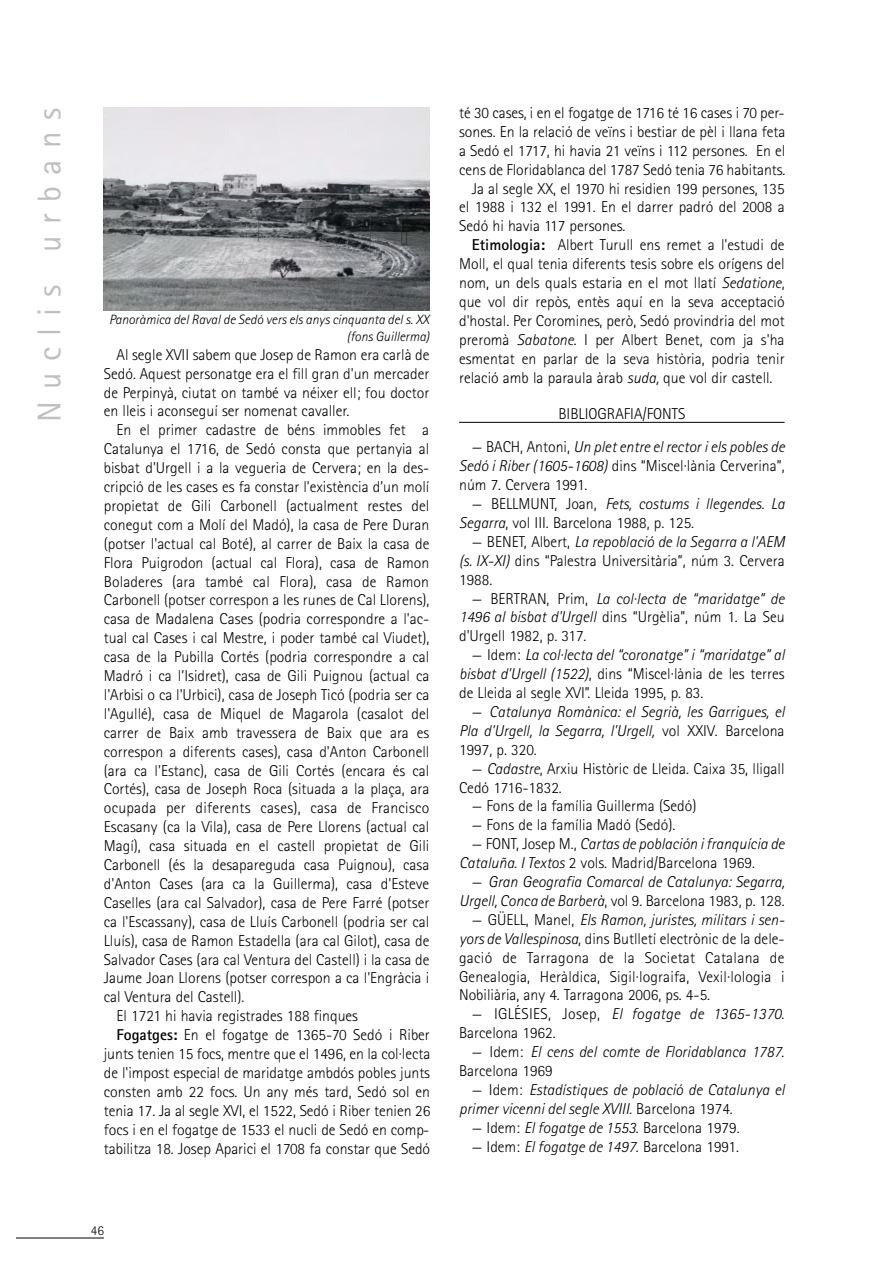
<style>
.page{position:relative;width:893px;height:1263px;background:#fff}
.page>*{position:absolute;margin:0;border:0;box-sizing:border-box;transform-origin:0 0}
.t1{font:33px "Rotis Sans Serif";letter-spacing:.35em;color:#bfbfbf}
.t2{font:300 15.75px/18.9px "Rotis Sans Serif";color:#000;text-align:justify}
.t3{font:italic 300 15.75px/18.9px "Rotis Sans Serif";color:#000}
.t4{font:italic 300 13.5px/16.2px "Rotis Sans Serif";color:#000;text-align:right}
.t5{font:300 13.5px "Rotis Sans Serif";color:#000}
.s1{font-weight:700}
.s2{font-style:italic}
.s3{font-style:normal}
</style>
<div class="page">
<svg style="left:16px;top:1238px;width:88px;height:1px"></svg>
<svg style="left:459px;top:422px;width:326px;height:1px"></svg>
<img style="left:104px;top:107px;width:325px;height:203px">
<h1 class="t1" style="left:38px;top:422px;width:316px;rotate:-90deg">Nuclis urbans</h1>
<p class="t4" style="left:109px;top:313px;width:322px">Panoràmica del Raval de Sedó vers els anys cinquanta del s. XX (fons Guillerma)</p>
<p class="t2" style="left:104px;top:347px;width:327px;text-indent:13px">Al segle XVII sabem que Josep de Ramon era carlà de Sedó. Aquest personatge era el fill gran d'un mercader de Perpinyà, ciutat on també va néixer ell; fou doctor en lleis i aconseguí ser nomenat cavaller.</p>
<p class="t2" style="left:117px;top:422px;width:314px">En el primer cadastre de béns immobles fet a</p>
<p class="t2" style="left:104px;top:441px;width:327px">Catalunya el 1716, de Sedó consta que pertanyia al</p>
<p class="t2" style="left:104px;top:460px;width:327px">bisbat d'Urgell i a la vegueria de Cervera; en la des-</p>
<p class="t2" style="left:104px;top:479px;width:327px">cripció de les cases es fa constar l'existència d’un molí</p>
<p class="t2" style="left:104px;top:498px;width:327px">propietat de Gili Carbonell (actualment restes del</p>
<p class="t2" style="left:104px;top:517px;width:327px">conegut com a Molí del Madó), la casa de Pere Duran</p>
<p class="t2" style="left:104px;top:536px;width:327px">(potser l'actual cal Boté), al carrer de Baix la casa de</p>
<p class="t2" style="left:104px;top:554px;width:327px">Flora Puigrodon (actual cal Flora), casa de Ramon</p>
<p class="t2" style="left:104px;top:573px;width:327px">Boladeres (ara també cal Flora), casa de Ramon</p>
<p class="t2" style="left:104px;top:592px;width:327px">Carbonell (potser correspon a les runes de Cal Llorens),</p>
<p class="t2" style="left:104px;top:611px;width:327px">casa de Madalena Cases (podria correspondre a l'ac-</p>
<p class="t2" style="left:104px;top:630px;width:327px">tual cal Cases i cal Mestre, i poder també cal Viudet),</p>
<p class="t2" style="left:104px;top:649px;width:327px">casa de la Pubilla Cortés (podria correspondre a cal</p>
<p class="t2" style="left:104px;top:668px;width:327px">Madró i ca l’Isidret), casa de Gili Puignou (actual ca</p>
<p class="t2" style="left:104px;top:687px;width:327px">l'Arbisi o ca l'Urbici), casa de Joseph Ticó (podria ser ca</p>
<p class="t2" style="left:104px;top:706px;width:327px">l'Agullé), casa de Miquel de Magarola (casalot del</p>
<p class="t2" style="left:104px;top:725px;width:327px">carrer de Baix amb travessera de Baix que ara es</p>
<p class="t2" style="left:104px;top:743px;width:327px">correspon a diferents cases), casa d'Anton Carbonell</p>
<p class="t2" style="left:104px;top:762px;width:327px">(ara ca l'Estanc), casa de Gili Cortés (encara és cal</p>
<p class="t2" style="left:104px;top:781px;width:327px">Cortés), casa de Joseph Roca (situada a la plaça, ara</p>
<p class="t2" style="left:104px;top:800px;width:327px">ocupada per diferents cases), casa de Francisco</p>
<p class="t2" style="left:104px;top:819px;width:327px">Escasany (ca la Vila), casa de Pere Llorens (actual cal</p>
<p class="t2" style="left:104px;top:838px;width:327px">Magí), casa situada en el castell propietat de Gili</p>
<p class="t2" style="left:104px;top:857px;width:327px">Carbonell (és la desapareguda casa Puignou), casa</p>
<p class="t2" style="left:104px;top:876px;width:327px">d'Anton Cases (ara ca la Guillerma), casa d'Esteve</p>
<p class="t2" style="left:104px;top:895px;width:327px">Caselles (ara cal Salvador), casa de Pere Farré (potser</p>
<p class="t2" style="left:104px;top:914px;width:327px">ca l'Escassany), casa de Lluís Carbonell (podria ser cal</p>
<p class="t2" style="left:104px;top:932px;width:327px">Lluís), casa de Ramon Estadella (ara cal Gilot), casa de</p>
<p class="t2" style="left:104px;top:951px;width:327px">Salvador Cases (ara cal Ventura del Castell) i la casa de</p>
<p class="t2" style="left:104px;top:970px;width:327px">Jaume Joan Llorens (potser correspon a ca l'Engràcia i</p>
<p class="t2" style="left:104px;top:989px;width:142px">cal Ventura del Castell).</p>
<p class="t2" style="left:117px;top:1008px;width:243px">El 1721 hi havia registrades 188 finques</p>
<p class="t2" style="left:117px;top:1027px;width:315px"><span class="s1">Fogatges:</span> En el fogatge de 1365-70 Sedó i Riber</p>
<p class="t2" style="left:104px;top:1046px;width:328px">junts tenien 15 focs, mentre que el 1496, en la col·lecta</p>
<p class="t2" style="left:104px;top:1065px;width:328px">de l'impost especial de maridatge ambdós pobles junts</p>
<p class="t2" style="left:104px;top:1084px;width:328px">consten amb 22 focs. Un any més tard, Sedó sol en</p>
<p class="t2" style="left:104px;top:1103px;width:328px">tenia 17. Ja al segle XVI, el 1522, Sedó i Riber tenien 26</p>
<p class="t2" style="left:104px;top:1121px;width:327px">focs i en el fogatge de 1533 el nucli de Sedó en comp-</p>
<p class="t2" style="left:104px;top:1140px;width:328px">tabilitza 18. Josep Aparici el 1708 fa constar que Sedó</p>
<p class="t5" style="left:91px;top:1226px;width:14px">46</p>
<p class="t2" style="left:459px;top:105px;width:327px">té 30 cases, i en el fogatge de 1716 té 16 cases i 70 per-</p>
<p class="t2" style="left:459px;top:124px;width:328px">sones. En la relació de veïns i bestiar de pèl i llana feta</p>
<p class="t2" style="left:459px;top:143px;width:328px">a Sedó el 1717, hi havia 21 veïns i 112 persones. En el</p>
<p class="t2" style="left:459px;top:161px;width:328px">cens de Floridablanca del 1787 Sedó tenia 76 habitants.</p>
<p class="t2" style="left:472px;top:180px;width:314px">Ja al segle XX, el 1970 hi residien 199 persones, 135</p>
<p class="t2" style="left:459px;top:199px;width:327px">el 1988 i 132 el 1991. En el darrer padró del 2008 a</p>
<p class="t2" style="left:459px;top:218px;width:168px">Sedó hi havia 117 persones.</p>
<p class="t2" style="left:472px;top:237px;width:314px"><span class="s1">Etimologia:</span> Albert Turull ens remet a l'estudi de</p>
<p class="t2" style="left:459px;top:256px;width:327px">Moll, el qual tenia diferents tesis sobre els orígens del</p>
<p class="t2" style="left:459px;top:275px;width:327px">nom, un dels quals estaria en el mot llatí <span class="s2">Sedatione</span>,</p>
<p class="t2" style="left:459px;top:294px;width:327px">que vol dir repòs, entès aquí en la seva acceptació</p>
<p class="t2" style="left:459px;top:313px;width:327px">d'hostal. Per Coromines, però, Sedó provindria del mot</p>
<p class="t2" style="left:459px;top:332px;width:327px">preromà <span class="s2">Sabatone</span>. I per Albert Benet, com ja s'ha</p>
<p class="t2" style="left:459px;top:350px;width:327px">esmentat en parlar de la seva història, podria tenir</p>
<p class="t2" style="left:459px;top:369px;width:315px">relació amb la paraula àrab <span class="s2">suda,</span> que vol dir castell.</p>
<p class="t2" style="left:558px;top:406px;width:128px">BIBLIOGRAFIA/FONTS</p>
<p class="t2" style="left:459px;top:439px;width:327px;text-indent:13px">— BACH, Antoni, <span class="s2">Un plet entre el rector i els pobles de Sedó i Riber (1605-1608)</span> dins “Miscel·lània Cerverina”, núm 7. Cervera 1991.</p>
<p class="t2" style="left:459px;top:496px;width:327px;text-indent:13px">— BELLMUNT, Joan, <span class="s2">Fets, costums i llegendes. La<br>Segarra</span>, vol III. Barcelona 1988, p. 125.</p>
<p class="t2" style="left:459px;top:534px;width:327px;text-indent:13px">— BENET, Albert, <span class="s2">La repoblació de la Segarra a l'AEM (s. IX-XI)</span> dins “Palestra Universitària”, núm 3. Cervera 1988.</p>
<p class="t2" style="left:459px;top:590px;width:327px;text-indent:13px">— BERTRAN, Prim, <span class="s2">La col·lecta de “maridatge” de 1496 al bisbat d'Urgell</span> dins “Urgèlia”, núm 1. La Seu d'Urgell 1982, p. 317.</p>
<p class="t2" style="left:459px;top:647px;width:327px;text-indent:13px">— Idem: <span class="s2">La col·lecta del “coronatge” i “maridatge” al bisbat d'Urgell (1522)</span>, dins “Miscel·lània de les terres de Lleida al segle XVI”. Lleida 1995, p. 83.</p>
<p class="t3" style="left:459px;top:704px;width:327px;text-align:justify;text-indent:13px"><span class="s3">—</span> Catalunya Romànica: el Segrià, les Garrigues, el Pla d'Urgell, la Segarra, l'Urgell, <span class="s3">vol XXIV. Barcelona 1997, p. 320.</span></p>
<p class="t2" style="left:459px;top:760px;width:327px;text-indent:13px">— <span class="s2">Cadastre</span>, Arxiu Històric de Lleida. Caixa 35, lligall<br>Cedó 1716-1832.</p>
<p class="t2" style="left:472px;top:798px;width:226px">— Fons de la família Guillerma (Sedó)</p>
<p class="t2" style="left:472px;top:817px;width:205px">— Fons de la família Madó (Sedó).</p>
<p class="t3" style="left:459px;top:836px;width:327px;text-indent:13px"><span class="s3">— FONT, Josep M.,</span> Cartas de población i franquícia de<br>Cataluña. I Textos <span class="s3">2 vols. Madrid/Barcelona 1969.</span></p>
<p class="t3" style="left:459px;top:874px;width:327px;text-align:right"><span class="s3">—</span> Gran Geografia Comarcal de Catalunya: Segarra,<br>Urgell, Conca de Barberà<span class="s3">, vol 9. Barcelona 1983, p. 128.</span></p>
<p class="t2" style="left:459px;top:912px;width:327px;text-indent:13px">— GÜELL, Manel, <span class="s2">Els Ramon, juristes, militars i sen&shy;yors de Vallespinosa</span>, dins Butlletí electrònic de la dele&shy;gació de Tarragona de la Societat Catalana de Genealogia, Heràldica, Sigil·lograifa, Vexil·lologia i Nobiliària, any 4. Tarragona 2006, ps. 4-5.</p>
<p class="t2" style="left:459px;top:1006px;width:327px;text-indent:13px">— IGLÉSIES, Josep, <span class="s2">El fogatge de 1365-1370</span>.<br>Barcelona 1962.</p>
<p class="t3" style="left:459px;top:1044px;width:327px;text-indent:13px"><span class="s3">— Idem:</span> El cens del comte de Floridablanca 1787<span class="s3">.<br>Barcelona 1969</span></p>
<p class="t3" style="left:459px;top:1082px;width:327px;text-indent:13px"><span class="s3">— Idem:</span> Estadístiques de població de Catalunya el primer vicenni del segle XVIII. <span class="s3">Barcelona 1974.</span></p>
<p class="t2" style="left:472px;top:1120px;width:269px">— Idem: <span class="s2">El fogatge de 1553</span>. Barcelona 1979.</p>
<p class="t2" style="left:472px;top:1138px;width:269px">— Idem: <span class="s2">El fogatge de 1497</span>. Barcelona 1991.</p>
</div>
